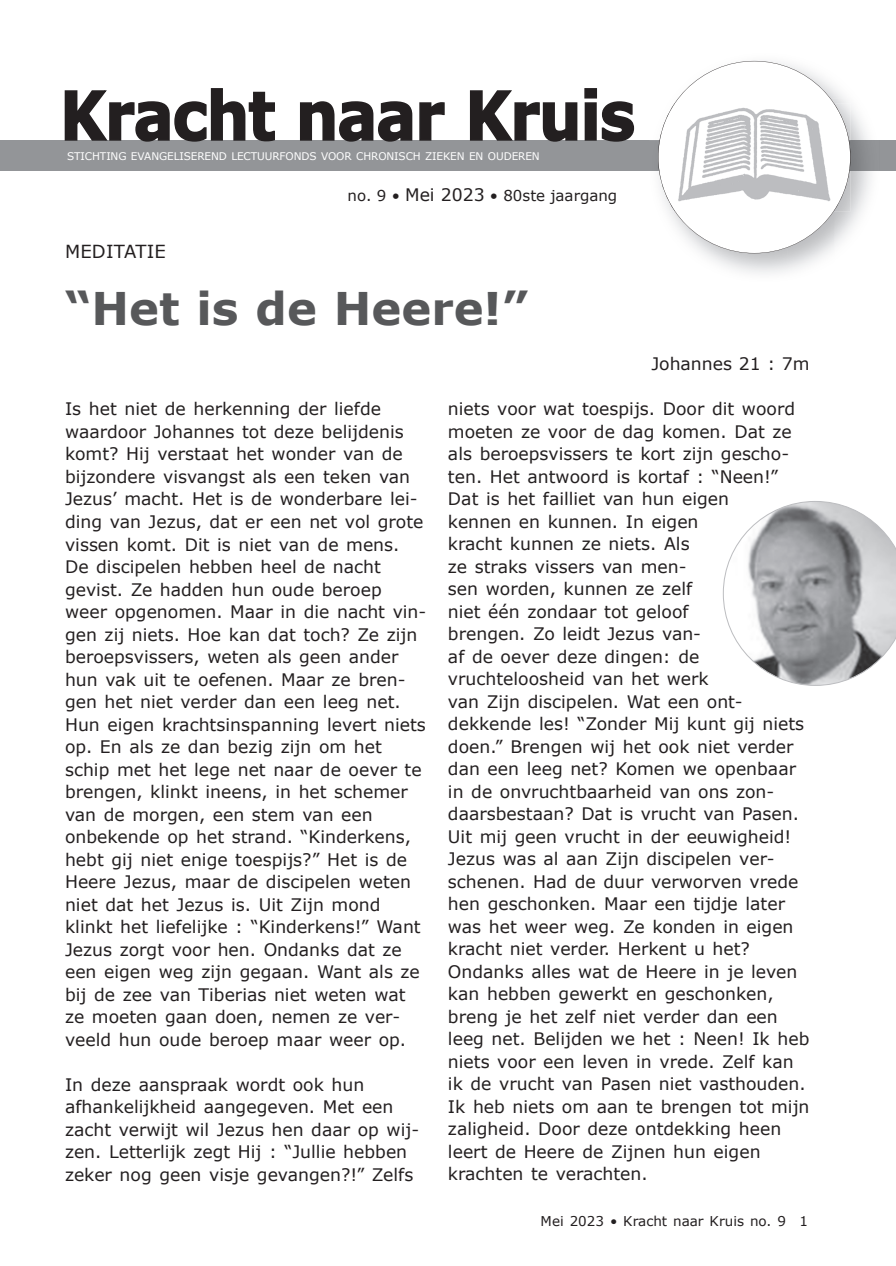
<style>
.page{position:relative;width:896px;height:1266px;background:#fff}
.page>*{position:absolute;margin:0;border:0;box-sizing:border-box;transform-origin:0 0}
.t1{font:700 45px "Verdana";color:#57585a}
.t2{font:18px "Verdana";letter-spacing:.01em;color:#231f20}
.t3{font:17.25px/22.5px "Verdana";color:#231f20}
.t4{font:15px "Verdana";color:#231f20}
.t5{font:13.5px "Verdana";color:#231f20}
.t6{font:10.5px "Verdana";letter-spacing:-.01em;color:#fff}
.s1{font-size:17.25px}
</style>
<div class="page">
<div style="left:0;top:140px;width:895px;height:31px;background:#939598"></div>
<img style="left:850px;top:171px;width:21px;height:59px">
<img style="left:850px;top:140px;width:14px;height:31px">
<svg style="left:663px;top:61px;width:187px;height:192px"></svg>
<svg style="left:64px;top:88px;width:570px;height:54px"></svg>
<img style="left:658px;top:103px;width:192px;height:108px">
<img style="left:833px;top:103px;width:16px;height:108px">
<img style="left:848px;top:140px;width:2px;height:31px">
<img style="left:659px;top:103px;width:15px;height:108px">
<svg style="left:723px;top:501px;width:172px;height:184px"></svg>
<p class="t6" style="left:67px;top:150px;width:474px">STICHTING EVANGELISEREND LECTUURFONDS VOOR CHRONISCH ZIEKEN EN OUDEREN</p>
<p class="t4" style="left:347px;top:186px;width:271px">no. 9 • <span class="s1">Mei 2023</span> • 80ste jaargang</p>
<p class="t2" style="left:65px;top:240px;width:102px">MEDITATIE</p>
<h1 class="t1" style="left:65px;top:280px;width:464px">“Het is de Heere!”</h1>
<p class="t3" style="left:651px;top:353px;width:160px">Johannes 21 : 7m</p>
<p class="t3" style="left:65px;top:398px;width:363px">Is het niet de herkenning der liefde waardoor Johannes tot deze belijdenis komt? Hij verstaat het wonder van de bijzondere visvangst als een teken van Jezus’ macht. Het is de wonderbare lei&shy;ding van Jezus, dat er een net vol grote vissen komt. Dit is niet van de mens.<br>De discipelen hebben heel de nacht gevist. Ze hadden hun oude beroep weer opgenomen. Maar in die nacht vin&shy;gen zij niets. Hoe kan dat toch? Ze zijn beroepsvissers, weten als geen ander hun vak uit te oefenen. Maar ze bren&shy;gen het niet verder dan een leeg net.<br>Hun eigen krachtsinspanning levert niets op. En als ze dan bezig zijn om het schip met het lege net naar de oever te brengen, klinkt ineens, in het schemer van de morgen, een stem van een onbekende op het strand. “Kinderkens, hebt gij niet enige toespijs?” Het is de Heere Jezus, maar de discipelen weten niet dat het Jezus is. Uit Zijn mond klinkt het liefelijke : “Kinderkens!” Want Jezus zorgt voor hen. Ondanks dat ze een eigen weg zijn gegaan. Want als ze bij de zee van Tiberias niet weten wat ze moeten gaan doen, nemen ze ver&shy;veeld hun oude beroep maar weer op.</p>
<p class="t3" style="left:65px;top:1073px;width:355px">In deze aanspraak wordt ook hun afhankelijkheid aangegeven. Met een zacht verwijt wil Jezus hen daar op wij&shy;zen. Letterlijk zegt Hij : “Jullie hebben zeker nog geen visje gevangen?!” Zelfs</p>
<p class="t3" style="left:448px;top:398px;width:363px">niets voor wat toespijs. Door dit woord moeten ze voor de dag komen. Dat ze als beroepsvissers te kort zijn gescho&shy;ten. Het antwoord is kortaf : “Neen!” Dat is het failliet van hun eigen<br>kennen en kunnen. In eigen<br>kracht kunnen ze niets. Als<br>ze straks vissers van men-<br>sen worden, kunnen ze zelf<br>niet één zondaar tot geloof<br>brengen. Zo leidt Jezus van-<br>af de oever deze dingen: de vruchteloosheid van het werk<br>van Zijn discipelen. Wat een ont&shy;dekkende les! “Zonder Mij kunt gij niets doen.” Brengen wij het ook niet verder dan een leeg net? Komen we openbaar in de onvruchtbaarheid van ons zon&shy;daarsbestaan? Dat is vrucht van Pasen.<br>Uit mij geen vrucht in der eeuwigheid!<br>Jezus was al aan Zijn discipelen ver&shy;schenen. Had de duur verworven vrede hen geschonken. Maar een tijdje later was het weer weg. Ze konden in eigen kracht niet verder. Herkent u het?<br>Ondanks alles wat de Heere in je leven kan hebben gewerkt en geschonken, breng je het zelf niet verder dan een leeg net. Belijden we het : Neen! Ik heb niets voor een leven in vrede. Zelf kan ik de vrucht van Pasen niet vasthouden.<br>Ik heb niets om aan te brengen tot mijn zaligheid. Door deze ontdekking heen leert de Heere de Zijnen hun eigen krachten te verachten.</p>
<p class="t5" style="left:540px;top:1212px;width:269px">Mei 2023 • Kracht naar Kruis no. 9 1</p>
</div>
